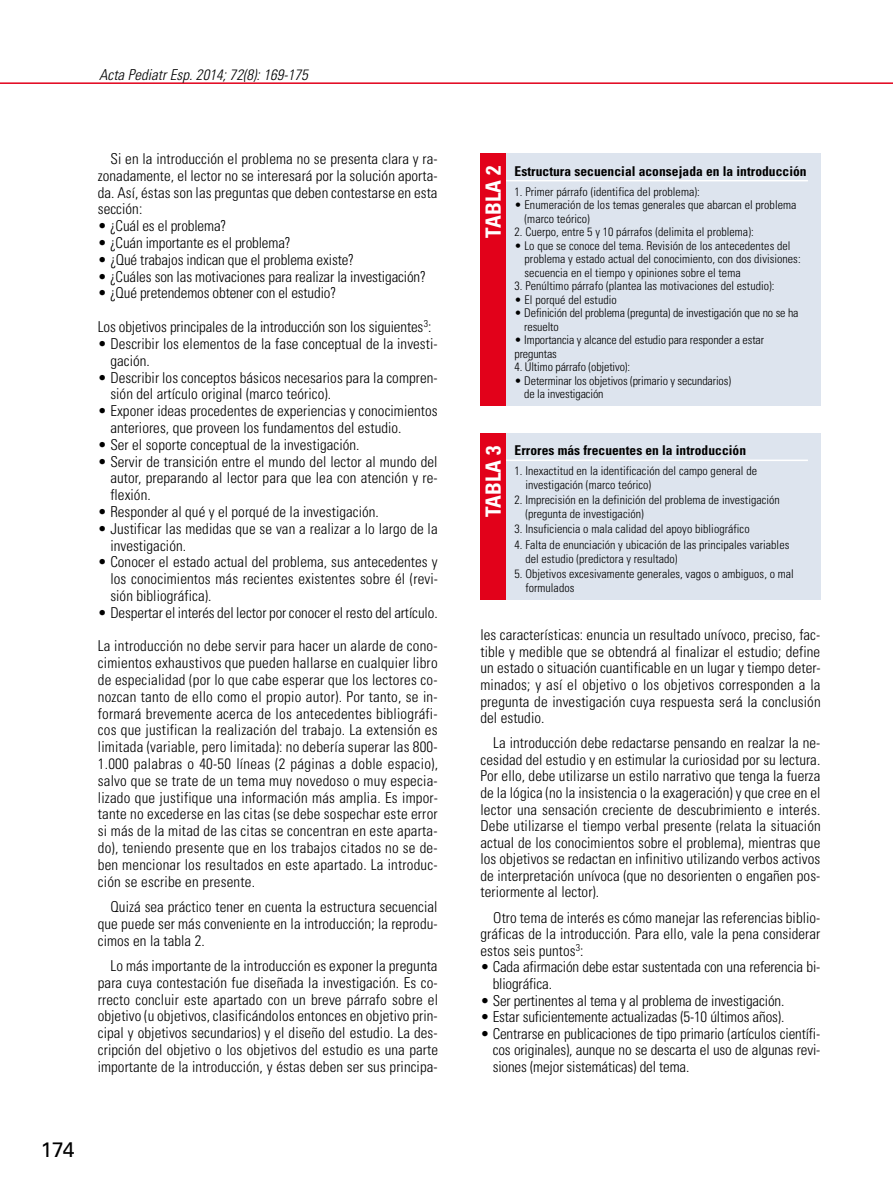
<style>
.page{position:relative;width:893px;height:1191px;background:#fff}
.page>*{position:absolute;margin:0;border:0;box-sizing:border-box;transform-origin:0 0}
.t1{font:700 condensed 21px "Univers LT Std";letter-spacing:.005em;color:#fff}
.t2{font:21px "Univers LT Std";color:#000}
.t3{font:300 condensed 15px/16.8px "Univers LT Std";letter-spacing:.005em;color:#000;text-align:justify}
.t4{font:italic 300 condensed 15px "Univers LT Std";letter-spacing:.005em;color:#000}
.t5{font:700 condensed 13.5px "Univers LT Std";letter-spacing:.005em;color:#000}
.t6{font:300 condensed 12px/13.5px "Univers LT Std";letter-spacing:.005em;color:#000}
</style>
<div class="page">
<hr style="left:0;top:82px;width:893px;height:2px;background:#e2011a">
<div style="left:480px;top:153px;width:341px;height:252px;background:#dde4ee"></div>
<hr style="left:493px;top:180px;width:315px;height:1px;background:#fff">
<div style="left:480px;top:153px;width:26px;height:252px;background:#e2011a"></div>
<div style="left:480px;top:433px;width:341px;height:167px;background:#dde4ee"></div>
<hr style="left:493px;top:459px;width:315px;height:2px;background:#fff">
<div style="left:480px;top:433px;width:26px;height:167px;background:#e2011a"></div>
<p class="t4" style="left:99px;top:65px;width:210px">Acta Pediatr Esp. 2014; 72(8): 169-175</p>
<p class="t3" style="left:98px;top:150px;width:341px;text-indent:13px">Si en la introducción el problema no se presenta clara y ra&shy;zonadamente, el lector no se interesará por la solución aporta&shy;da. Así, éstas son las preguntas que deben contestarse en esta sección:</p>
<p class="t3" style="left:98px;top:217px;width:130px">• ¿Cuál es el problema?</p>
<p class="t3" style="left:98px;top:234px;width:194px">• ¿Cuán importante es el problema?</p>
<p class="t3" style="left:98px;top:251px;width:258px">• ¿Qué trabajos indican que el problema existe?</p>
<p class="t3" style="left:98px;top:268px;width:330px">• ¿Cuáles son las motivaciones para realizar la investigación?</p>
<p class="t3" style="left:98px;top:285px;width:240px">• ¿Qué pretendemos obtener con el estudio?</p>
<p class="t3" style="left:98px;top:318px;width:335px">Los objetivos principales de la introducción son los siguientes<sup>3</sup>:</p>
<p class="t3" style="left:110px;top:335px;width:329px;text-indent:-13px">• Describir los elementos de la fase conceptual de la investi&shy;gación.</p>
<p class="t3" style="left:110px;top:369px;width:329px;text-indent:-13px">• Describir los conceptos básicos necesarios para la compren&shy;sión del artículo original (marco teórico).</p>
<p class="t3" style="left:110px;top:402px;width:329px;text-indent:-13px">• Exponer ideas procedentes de experiencias y conocimientos anteriores, que proveen los fundamentos del estudio.</p>
<p class="t3" style="left:98px;top:436px;width:263px">• Ser el soporte conceptual de la investigación.</p>
<p class="t3" style="left:110px;top:453px;width:329px;text-indent:-13px">• Servir de transición entre el mundo del lector al mundo del autor, preparando al lector para que lea con atención y re&shy;flexión.</p>
<p class="t3" style="left:98px;top:503px;width:283px">• Responder al qué y el porqué de la investigación.</p>
<p class="t3" style="left:110px;top:520px;width:329px;text-indent:-13px">• Justificar las medidas que se van a realizar a lo largo de la investigación.</p>
<p class="t3" style="left:110px;top:553px;width:329px;text-indent:-13px">• Conocer el estado actual del problema, sus antecedentes y los conocimientos más recientes existentes sobre él (revi&shy;sión bibliográfica).</p>
<p class="t3" style="left:98px;top:604px;width:341px">• Despertar el interés del lector por conocer el resto del artículo.</p>
<p class="t3" style="left:98px;top:637px;width:342px">La introducción no debe servir para hacer un alarde de cono&shy;cimientos exhaustivos que pueden hallarse en cualquier libro de especialidad (por lo que cabe esperar que los lectores co&shy;nozcan tanto de ello como el propio autor). Por tanto, se in&shy;formará brevemente acerca de los antecedentes bibliográfi&shy;cos que justifican la realización del trabajo. La extensión es limitada (variable, pero limitada): no debería superar las 800- 1.000 palabras o 40-50 líneas (2 páginas a doble espacio), salvo que se trate de un tema muy novedoso o muy especia&shy;lizado que justifique una información más amplia. Es impor&shy;tante no excederse en las citas (se debe sospechar este error si más de la mitad de las citas se concentran en este aparta&shy;do), teniendo presente que en los trabajos citados no se de&shy;ben mencionar los resultados en este apartado. La introduc&shy;ción se escribe en presente.</p>
<p class="t3" style="left:98px;top:898px;width:341px;text-indent:13px">Quizá sea práctico tener en cuenta la estructura secuencial que puede ser más conveniente en la introducción; la reprodu&shy;cimos en la tabla 2.</p>
<p class="t3" style="left:98px;top:957px;width:342px;text-indent:13px">Lo más importante de la introducción es exponer la pregunta para cuya contestación fue diseñada la investigación. Es co&shy;rrecto concluir este apartado con un breve párrafo sobre el objetivo (u objetivos, clasificándolos entonces en objetivo prin&shy;cipal y objetivos secundarios) y el diseño del estudio. La des&shy;cripción del objetivo o los objetivos del estudio es una parte importante de la introducción, y éstas deben ser sus principa-</p>
<h1 class="t2" style="left:41px;top:1136px;width:35px">174</h1>
<h1 class="t1" style="left:480px;top:237px;width:73px;rotate:-90deg">TABLA 2</h1>
<p class="t5" style="left:514px;top:163px;width:294px">Estructura secuencial aconsejada en la introducción</p>
<p class="t6" style="left:514px;top:185px;width:187px">1. Primer párrafo (identifica del problema):</p>
<p class="t6" style="left:525px;top:198px;width:273px;text-indent:-10px">• Enumeración de los temas generales que abarcan el problema (marco teórico)</p>
<p class="t6" style="left:514px;top:225px;width:241px">2. Cuerpo, entre 5 y 10 párrafos (delimita el problema):</p>
<p class="t6" style="left:525px;top:239px;width:278px;text-indent:-10px">• Lo que se conoce del tema. Revisión de los antecedentes del problema y estado actual del conocimiento, con dos divisiones: secuencia en el tiempo y opiniones sobre el tema</p>
<p class="t6" style="left:514px;top:279px;width:262px">3. Penúltimo párrafo (plantea las motivaciones del estudio):</p>
<p class="t6" style="left:514px;top:293px;width:104px">• El porqué del estudio</p>
<p class="t6" style="left:524px;top:306px;width:276px;text-indent:-10px">• Definición del problema (pregunta) de investigación que no se ha resuelto</p>
<p class="t6" style="left:514px;top:333px;width:251px">• Importancia y alcance del estudio para responder a estar preguntas</p>
<p class="t6" style="left:514px;top:360px;width:117px">4. Último párrafo (objetivo):</p>
<p class="t6" style="left:524px;top:374px;width:208px;text-indent:-10px">• Determinar los objetivos (primario y secundarios) de la investigación</p>
<h1 class="t1" style="left:480px;top:517px;width:73px;rotate:-90deg">TABLA 3</h1>
<p class="t5" style="left:514px;top:442px;width:233px">Errores más frecuentes en la introducción</p>
<p class="t6" style="left:525px;top:464px;width:233px;text-indent:-11px">1. Inexactitud en la identificación del campo general de investigación (marco teórico)</p>
<p class="t6" style="left:525px;top:493px;width:256px;text-indent:-11px">2. Imprecisión en la definición del problema de investigación (pregunta de investigación)</p>
<p class="t6" style="left:514px;top:522px;width:237px">3. Insuficiencia o mala calidad del apoyo bibliográfico</p>
<p class="t6" style="left:525px;top:538px;width:266px;text-indent:-11px">4. Falta de enunciación y ubicación de las principales variables del estudio (predictora y resultado)</p>
<p class="t6" style="left:525px;top:567px;width:270px;text-indent:-11px">5. Objetivos excesivamente generales, vagos o ambiguos, o mal formulados</p>
<p class="t3" style="left:480px;top:627px;width:342px">les características: enuncia un resultado unívoco, preciso, fac&shy;tible y medible que se obtendrá al finalizar el estudio; define un estado o situación cuantificable en un lugar y tiempo deter&shy;minados; y así el objetivo o los objetivos corresponden a la pregunta de investigación cuya respuesta será la conclusión del estudio.</p>
<p class="t3" style="left:480px;top:734px;width:342px;text-indent:13px">La introducción debe redactarse pensando en realzar la ne&shy;cesidad del estudio y en estimular la curiosidad por su lectura.<br>Por ello, debe utilizarse un estilo narrativo que tenga la fuerza de la lógica (no la insistencia o la exageración) y que cree en el lector una sensación creciente de descubrimiento e interés.<br>Debe utilizarse el tiempo verbal presente (relata la situación actual de los conocimientos sobre el problema), mientras que los objetivos se redactan en infinitivo utilizando verbos activos de interpretación unívoca (que no desorienten o engañen pos&shy;teriormente al lector).</p>
<p class="t3" style="left:480px;top:909px;width:341px;text-indent:13px">Otro tema de interés es cómo manejar las referencias biblio&shy;gráficas de la introducción. Para ello, vale la pena considerar estos seis puntos<sup>3</sup>:</p>
<p class="t3" style="left:493px;top:958px;width:329px;text-indent:-12px">• Cada afirmación debe estar sustentada con una referencia bi&shy;bliográfica.</p>
<p class="t3" style="left:480px;top:992px;width:305px">• Ser pertinentes al tema y al problema de investigación.</p>
<p class="t3" style="left:480px;top:1008px;width:305px">• Estar suficientemente actualizadas (5-10 últimos años).</p>
<p class="t3" style="left:493px;top:1025px;width:329px;text-indent:-12px">• Centrarse en publicaciones de tipo primario (artículos científi&shy;cos originales), aunque no se descarta el uso de algunas revi&shy;siones (mejor sistemáticas) del tema.</p>
</div>
